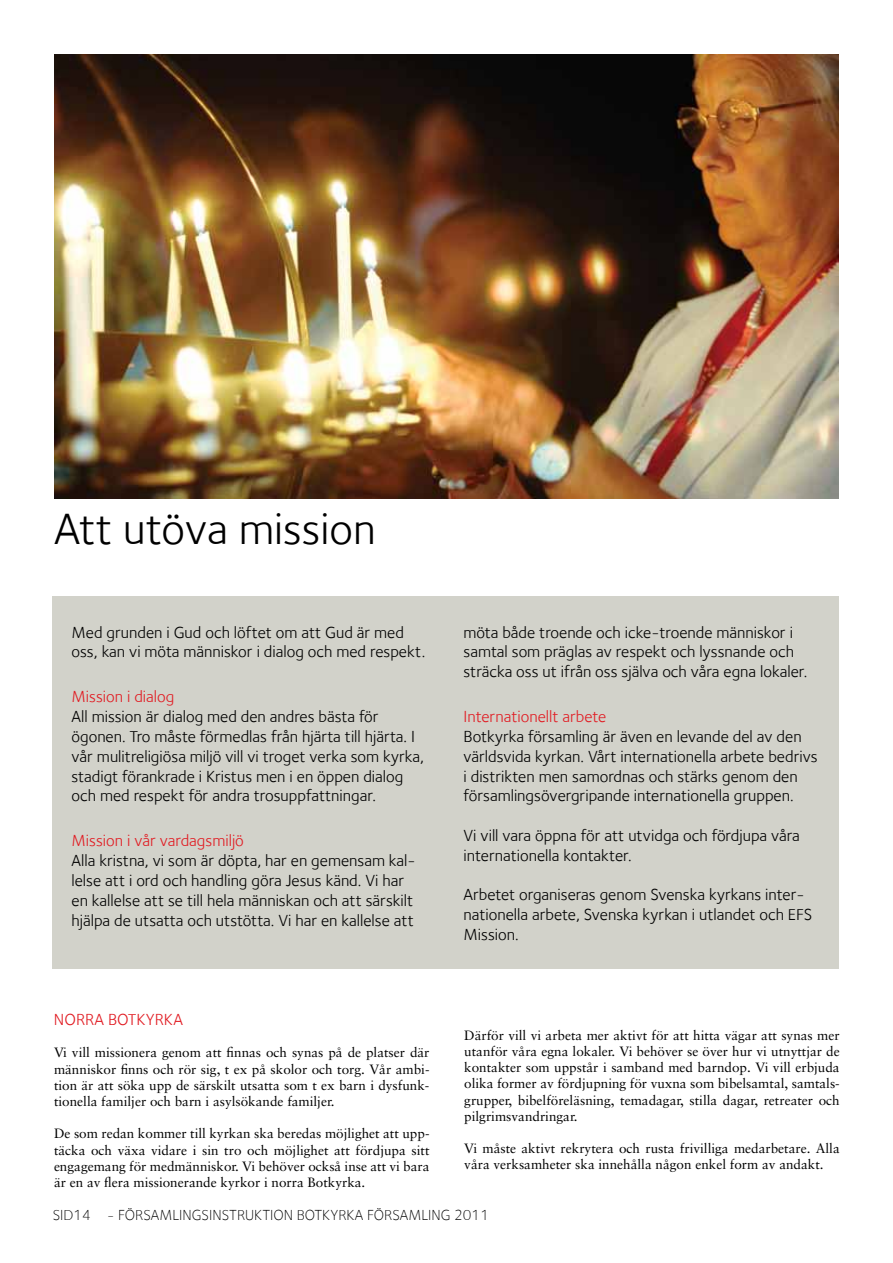
<style>
.page{position:relative;width:893px;height:1263px;background:#fff}
.page>*{position:absolute;margin:0;border:0;box-sizing:border-box;transform-origin:0 0}
.t1{font:45px "Foundry Sterling";color:#000}
.t2{font:16.5px/19.8px "Foundry Sterling";color:#000}
.t3{font:16.5px "Foundry Sterling";color:#e11b22}
.t4{font:300 15px "Foundry Sterling";color:#000}
.t5{font:13.5px/16.2px "Sabon LT";color:#000;text-align:justify}
</style>
<div class="page">
<div style="left:53px;top:596px;width:786px;height:372px;background:#d2d2ca"></div>
<img style="left:54px;top:54px;width:784px;height:445px">
<h1 class="t1" style="left:54px;top:503px;width:323px">Att utöva mission</h1>
<p class="t2" style="left:72px;top:622px;width:355px">Med grunden i Gud och löftet om att Gud är med oss, kan vi möta människor i dialog och med respekt.</p>
<p class="t3" style="left:72px;top:687px;width:104px">Mission i dialog</p>
<p class="t2" style="left:72px;top:707px;width:354px">All mission är dialog med den andres bästa för ögonen. Tro måste förmedlas från hjärta till hjärta. I vår mulitreligiösa miljö vill vi troget verka som kyrka, stadigt förankrade i Kristus men i en öppen dialog och med respekt för andra trosuppfattningar.</p>
<p class="t3" style="left:72px;top:831px;width:174px">M ission i vår vardagsmiljö</p>
<p class="t2" style="left:72px;top:851px;width:346px">Alla kristna, vi som är döpta, har en gemensam kal&shy;lelse att i ord och handling göra Jesus känd. Vi har en kallelse att se till hela människan och att särskilt hjälpa de utsatta och utstötta. Vi har en kallelse att</p>
<p class="t3" style="left:54px;top:1010px;width:11px">NORRA</p>
<p class="t3" style="left:108px;top:1010px;width:20px">BOTKYRKA</p>
<p class="t5" style="left:54px;top:1044px;width:377px">Vi vill missionera genom att finnas och synas på de platser där människor finns och rör sig, t ex på skolor och torg. Vår ambi&shy;tion är att söka upp de särskilt utsatta som t ex barn i dysfunk&shy;tionella familjer och barn i asylsökande familjer.</p>
<p class="t5" style="left:54px;top:1125px;width:377px">De som redan kommer till kyrkan ska beredas möjlighet att upp&shy;täcka och växa vidare i sin tro och möjlighet att fördjupa sitt engagemang för medmänniskor. Vi behöver också inse att vi bara är en av flera missionerande kyrkor i norra Botkyrka.</p>
<p class="t2" style="left:463px;top:622px;width:345px">möta både troende och icke-troende människor i samtal som präglas av respekt och lyssnande och sträcka oss ut ifrån oss själva och våra egna lokaler.</p>
<p class="t3" style="left:463px;top:707px;width:144px">Internationellt arbete</p>
<p class="t2" style="left:463px;top:726px;width:356px">Botkyrka församling är även en levande del av den världsvida kyrkan. Vårt internationella arbete bedrivs i distrikten men samordnas och stärks genom den församlingsövergripande internationella gruppen.</p>
<p class="t2" style="left:463px;top:825px;width:338px">Vi vill vara öppna för att utvidga och fördjupa våra internationella kontakter.</p>
<p class="t2" style="left:463px;top:885px;width:348px">Arbetet organiseras genom Svenska kyrkans inter&shy;nationella arbete, Svenska kyrkan i utlandet och EFS<br>Mission.</p>
<p class="t5" style="left:464px;top:1027px;width:377px">Därför vill vi arbeta mer aktivt för att hitta vägar att synas mer utanför våra egna lokaler. Vi behöver se över hur vi utnyttjar de kontakter som uppstår i samband med barndop. Vi vill erbjuda olika former av fördjupning för vuxna som bibelsamtal, samtals&shy;grupper, bibelföreläsning, temadagar, stilla dagar, retreater och pilgrimsvandringar.</p>
<p class="t5" style="left:464px;top:1140px;width:377px">Vi måste aktivt rekrytera och rusta frivilliga medarbetare. Alla våra verksamheter ska innehålla någon enkel form av andakt.</p>
<p class="t4" style="left:53px;top:1206px;width:438px">SID14 - FÖRSAMLINGSINSTRUKTION BOTKYRKA FÖRSAMLING 2011</p>
</div>
